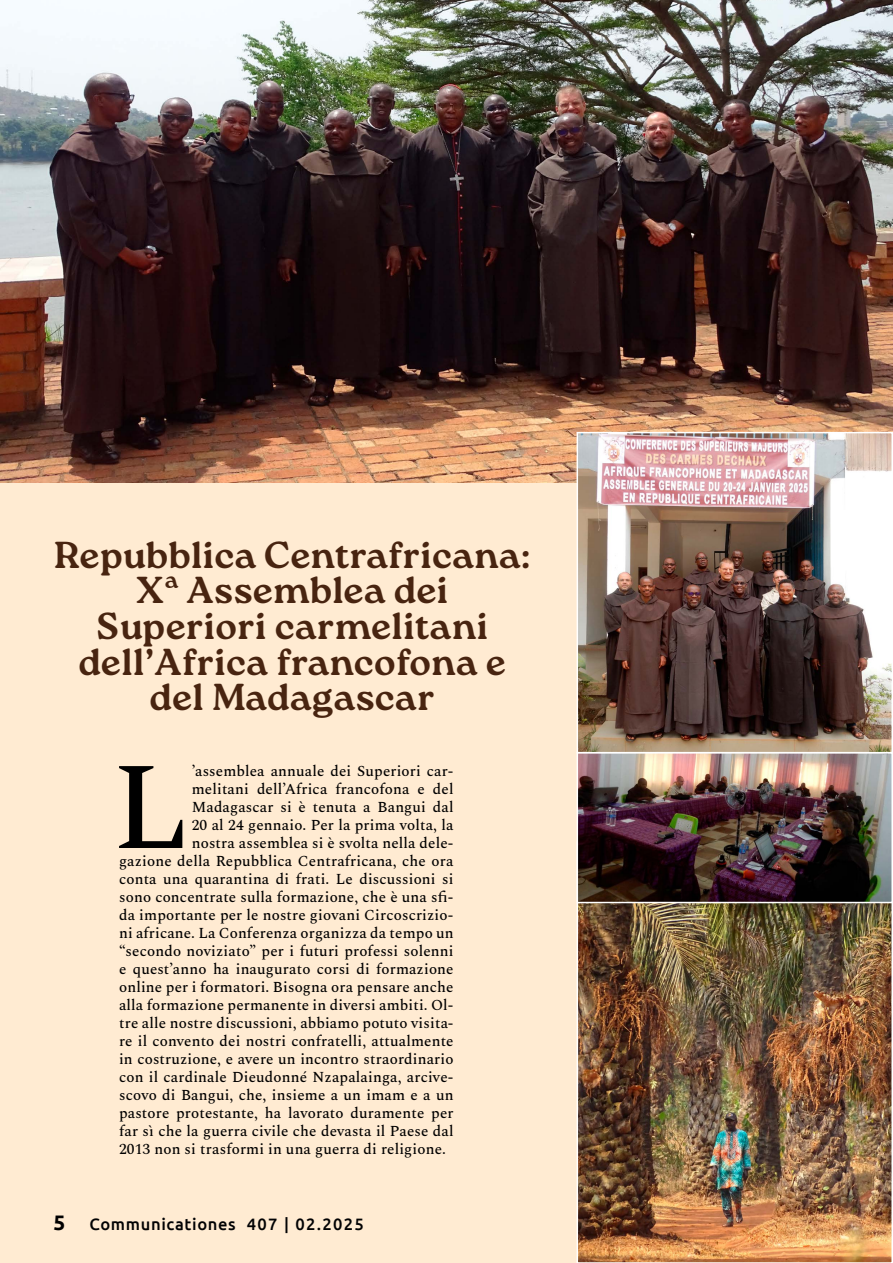
<style>
.page{position:relative;width:893px;height:1263px;background:#fff}
.page>*{position:absolute;margin:0;border:0;box-sizing:border-box;transform-origin:0 0}
.t1{font:500 124.05px "Spectral";color:#000}
.t2{font:700 37.5px/35.7px "Roca";letter-spacing:.01em;color:#482410;text-align:center}
.t3{font:500 16.5px "Ubuntu";letter-spacing:.04em;color:#020203}
.t4{font:500 15px "Spectral";letter-spacing:.01em;color:#000}
.s1{font-weight:700;font-size:21px;color:#000}
</style>
<div class="page">
<div style="left:0;top:357px;width:644px;height:906px;background:#ffebd2"></div>
<img style="left:580px;top:903px;width:310px;height:357px">
<div style="left:577px;top:841px;width:316px;height:422px;border:2px solid #fff"></div>
<img style="left:0;top:0;width:893px;height:483px">
<img style="left:580px;top:435px;width:310px;height:465px">
<div style="left:577px;top:752px;width:316px;height:151px;border:2px solid #fff"></div>
<div style="left:577px;top:432px;width:316px;height:321px;border:2px solid #fff"></div>
<h2 class="t2" style="left:54px;top:537px;width:478px">Repubblica Centrafricana:<br>Xª Assemblea dei<br>Superiori carmelitani dell’Africa francofona e del Madagascar</h2>
<h1 class="t1" style="left:112px;top:717px;width:80px">L</h1>
<p class="t4" style="left:192px;top:760px;width:263px">’assemblea annuale dei Superiori car-</p>
<p class="t4" style="left:192px;top:778px;width:263px">melitani dell’Africa francofona e del</p>
<p class="t4" style="left:192px;top:796px;width:263px">Madagascar si è tenuta a Bangui dal</p>
<p class="t4" style="left:192px;top:814px;width:263px">20 al 24 gennaio. Per la prima volta, la</p>
<p class="t4" style="left:192px;top:832px;width:263px">nostra assemblea si è svolta nella dele-</p>
<p class="t4" style="left:119px;top:850px;width:336px">gazione della Repubblica Centrafricana, che ora</p>
<p class="t4" style="left:119px;top:868px;width:336px">conta una quarantina di frati. Le discussioni si</p>
<p class="t4" style="left:119px;top:886px;width:336px">sono concentrate sulla formazione, che è una sfi-</p>
<p class="t4" style="left:119px;top:904px;width:336px">da importante per le nostre giovani Circoscrizio-</p>
<p class="t4" style="left:119px;top:922px;width:336px">ni africane. La Conferenza organizza da tempo un</p>
<p class="t4" style="left:119px;top:940px;width:336px">“secondo noviziato” per i futuri professi solenni</p>
<p class="t4" style="left:119px;top:958px;width:336px">e quest’anno ha inaugurato corsi di formazione</p>
<p class="t4" style="left:119px;top:976px;width:336px">online per i formatori. Bisogna ora pensare anche</p>
<p class="t4" style="left:119px;top:994px;width:336px">alla formazione permanente in diversi ambiti. Ol-</p>
<p class="t4" style="left:119px;top:1012px;width:336px">tre alle nostre discussioni, abbiamo potuto visita-</p>
<p class="t4" style="left:119px;top:1030px;width:336px">re il convento dei nostri confratelli, attualmente</p>
<p class="t4" style="left:119px;top:1048px;width:336px">in costruzione, e avere un incontro straordinario</p>
<p class="t4" style="left:119px;top:1066px;width:336px">con il cardinale Dieudonné Nzapalainga, arcive-</p>
<p class="t4" style="left:119px;top:1084px;width:336px">scovo di Bangui, che, insieme a un imam e a un</p>
<p class="t4" style="left:119px;top:1102px;width:336px">pastore protestante, ha lavorato duramente per</p>
<p class="t4" style="left:119px;top:1120px;width:336px">far sì che la guerra civile che devasta il Paese dal</p>
<p class="t4" style="left:119px;top:1138px;width:328px">2013 non si trasformi in una guerra di religione.</p>
<p class="t3" style="left:54px;top:1213px;width:312px"><span class="s1">5</span> Communicationes 407 | 02.2025</p>
</div>
